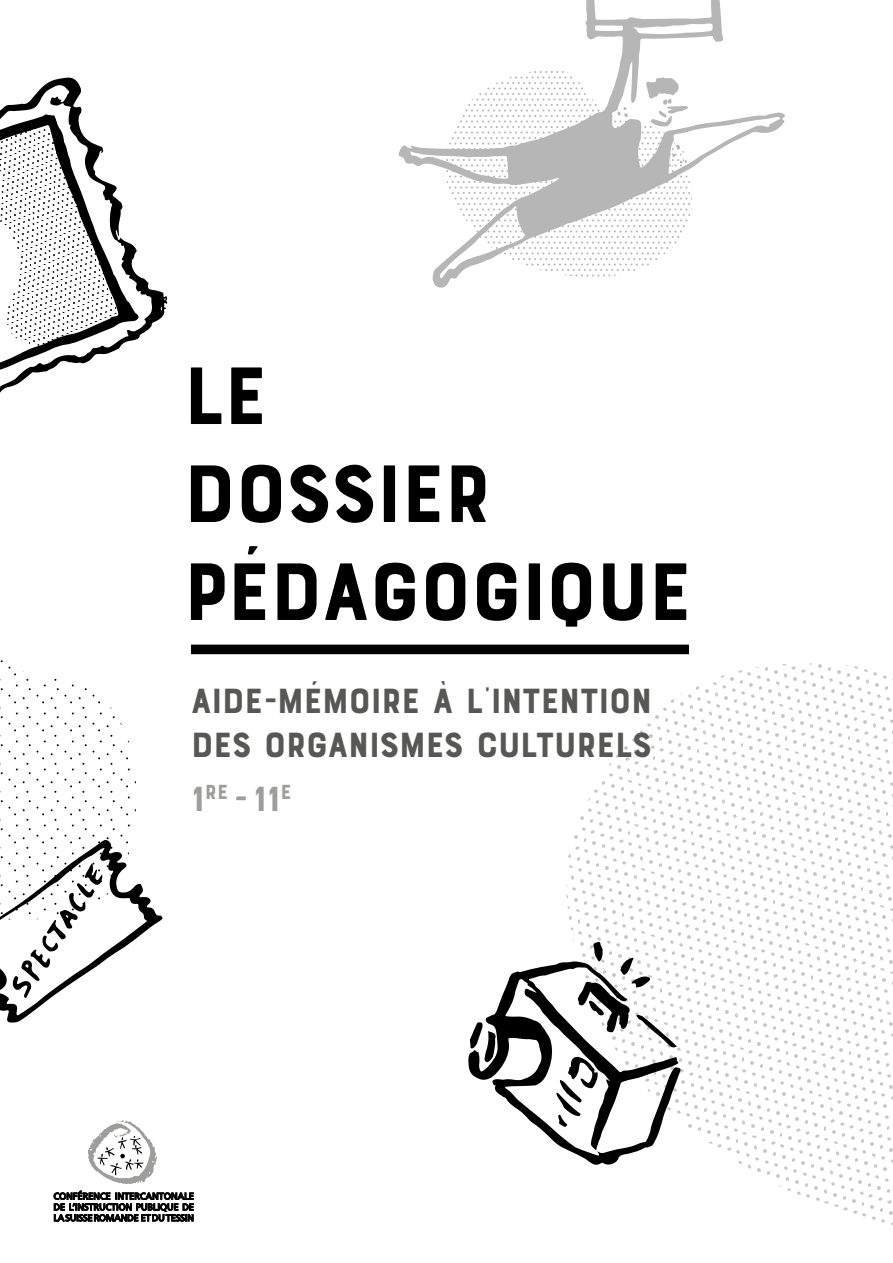
<style>
.page{position:relative;width:893px;height:1263px;background:#fff}
.page>*{position:absolute;margin:0;border:0;box-sizing:border-box;transform-origin:0 0}
.t1{font:85.65px/97.9px "Bourton Base";letter-spacing:-.025em;color:#000}
.t2{font:36.75px/44.1px "Bourton Base";letter-spacing:-.025em;color:#575756}
.t3{font:36.75px "Bourton Base";color:#9d9d9c}
</style>
<div class="page">
<svg style="left:566px;top:663px;width:327px;height:562px"></svg>
<svg style="left:0;top:77px;width:168px;height:316px"></svg>
<svg style="left:0;top:114px;width:139px;height:264px"></svg>
<svg style="left:468px;top:942px;width:213px;height:223px"></svg>
<svg style="left:398px;top:0;width:387px;height:288px"></svg>
<svg style="left:646px;top:77px;width:42px;height:50px"></svg>
<svg style="left:617px;top:107px;width:11px;height:14px"></svg>
<svg style="left:672px;top:145px;width:15px;height:22px"></svg>
<svg style="left:0;top:660px;width:163px;height:363px"></svg>
<div style="left:191px;top:645px;width:498px;height:9px;background:#000"></div>
<svg style="left:88px;top:1120px;width:69px;height:64px"></svg>
<svg style="left:54px;top:1191px;width:139px;height:30px"></svg>
<h1 class="t1" style="left:183px;top:349px;width:511px">LE<br>DOSSIER<br>PÉDAGOGIQUE</h1>
<p class="t2" style="left:191px;top:680px;width:463px">AIDE-MÉMOIRE À L’INTENTION<br>DES ORGANISMES CULTURELS</p>
<p class="t3" style="left:191px;top:776px;width:102px">1<sup>RE</sup> - 11<sup>E</sup></p>
</div>
